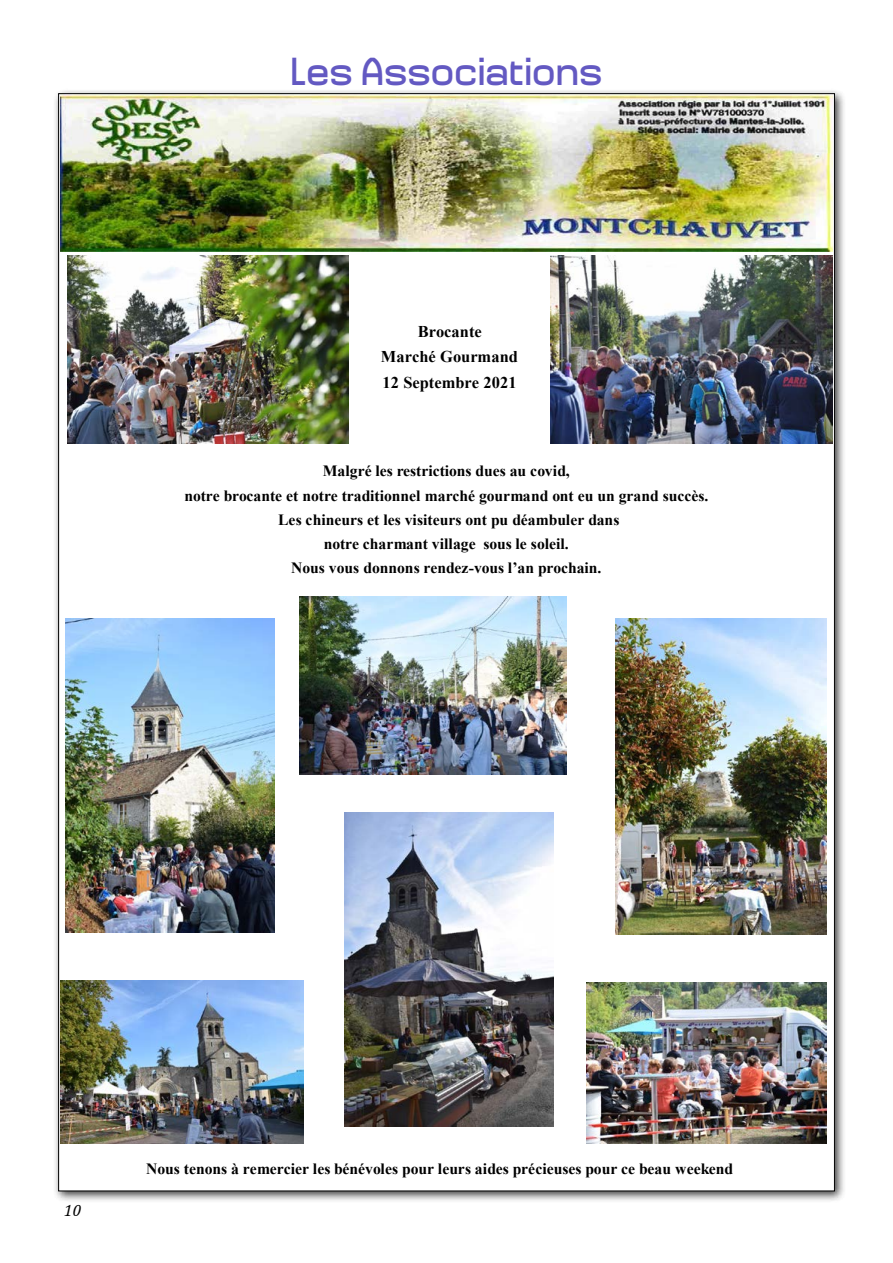
<style>
.page{position:relative;width:893px;height:1263px;background:#fff}
.page>*{position:absolute;margin:0;border:0;box-sizing:border-box;transform-origin:0 0}
.t1{font:39px "Millimetre";color:#6359c2}
.t2{font:italic 16.5px "Cambria";color:#000}
.t3{font:700 16.35px/25.2px "Times New Roman";color:#000;text-align:center}
.t4{font:700 15.6px/24.2px "Times New Roman";color:#000;text-align:center}
</style>
<div class="page">
<div style="left:53px;top:88px;width:793px;height:1114px;background:#000;opacity:.75"></div>
<div style="left:59px;top:94px;width:775px;height:1097px;background:#fff"></div>
<img style="left:60px;top:95px;width:773px;height:156px">
<img style="left:344px;top:812px;width:210px;height:314px">
<img style="left:551px;top:255px;width:282px;height:188px">
<img style="left:300px;top:597px;width:267px;height:178px">
<img style="left:66px;top:619px;width:209px;height:313px">
<img style="left:68px;top:256px;width:281px;height:187px">
<img style="left:60px;top:981px;width:244px;height:162px">
<img style="left:587px;top:983px;width:240px;height:160px">
<img style="left:616px;top:618px;width:211px;height:317px">
<h1 class="t1" style="left:290px;top:50px;width:313px">Les Associations</h1>
<p class="t3" style="left:381px;top:319px;width:139px">Brocante<br>Marché Gourmand<br>12 Septembre 2021</p>
<p class="t4" style="left:185px;top:459px;width:525px">Malgré les restrictions dues au covid,<br>notre brocante et notre traditionnel marché gourmand ont eu un grand succès.<br>Les chineurs et les visiteurs ont pu déambuler dans<br>notre charmant village sous le soleil.<br>Nous vous donnons rendez-vous l’an prochain.</p>
<p class="t2" style="left:64px;top:1199px;width:19px">10</p>
<p class="t4" style="left:146px;top:1157px;width:589px">Nous tenons à remercier les bénévoles pour leurs aides précieuses pour ce beau weekend</p>
</div>
